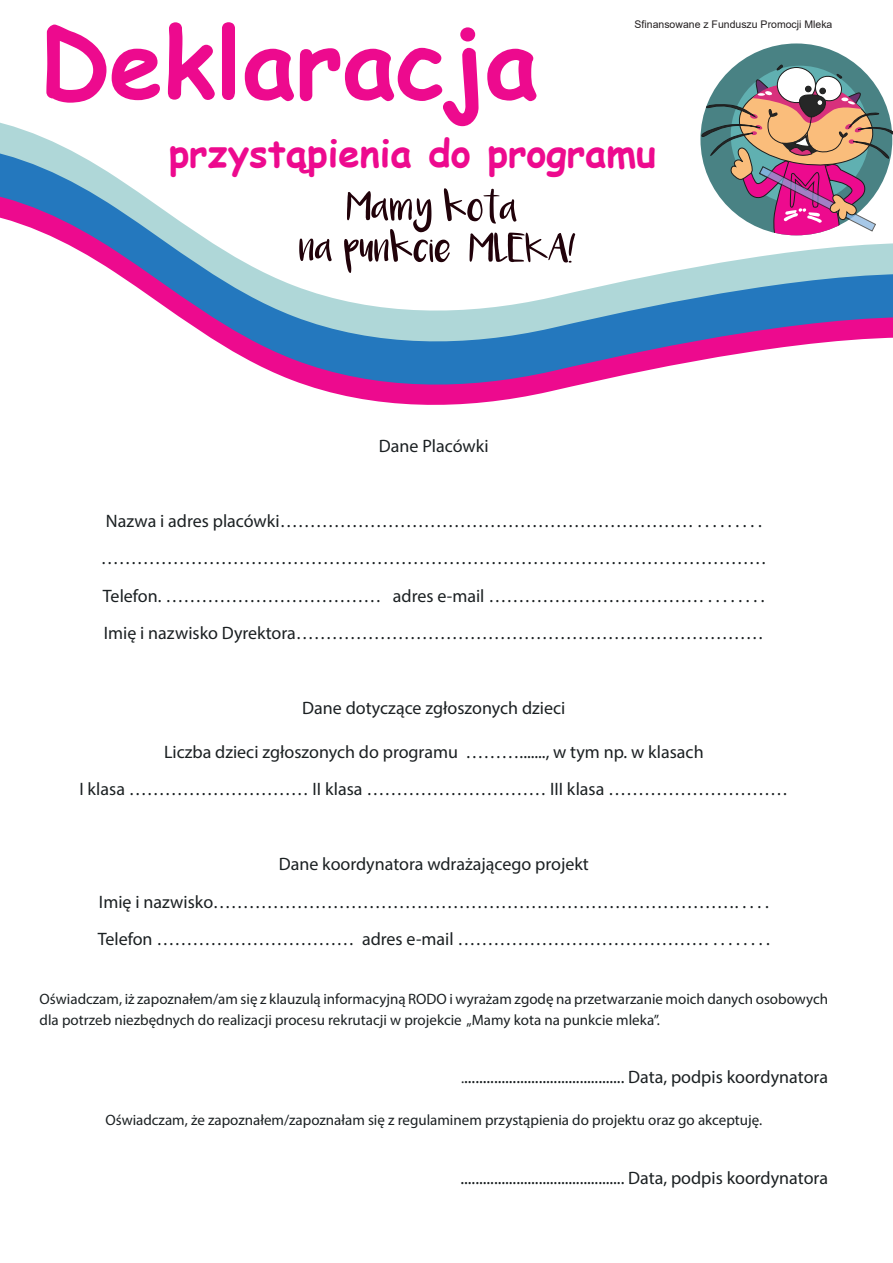
<style>
.page{position:relative;width:893px;height:1263px;background:#fff}
.page>*{position:absolute;margin:0;border:0;box-sizing:border-box;transform-origin:0 0}
.t1{font:700 96.6px "Comic Sans MS";color:#ed0a8e}
.t2{font:700 38.25px "Comic Sans MS";color:#ed0a8e}
.t3{font:18px/37.5px "Myriad Pro";color:#1b2022;text-align:center}
.t4{font:15px/21px "Myriad Pro";color:#1b2022}
.t5{font:10.5px "Arial";color:#231f20}
.s1{font-size:15px}
</style>
<div class="page">
<svg style="left:0;top:146px;width:494px;height:44px"></svg>
<svg style="left:0;top:210px;width:893px;height:195px"></svg>
<div style="left:700px;top:43px;width:192px;height:192px;background:#498284;border-radius:50%"></div>
<svg style="left:701px;top:64px;width:192px;height:171px"></svg>
<p class="t5" style="left:635px;top:17px;width:199px">Sfinansowane z Funduszu Promocji Mleka</p>
<h1 class="t1" style="left:40px;top:-8px;width:500px">Deklaracja</h1>
<h2 class="t2" style="left:169px;top:125px;width:489px">przystąpienia do programu</h2>
<p class="t3" style="left:379px;top:427px;width:111px">Dane Placówki</p>
<p class="t3" style="left:101px;top:502px;width:667px;text-align:left">Nazwa i adres placówki…………………………………………………………… . . . . . . . . . ………………………………………………………………………………………………… Telefon. ……………………………… adres e-mail ……………………………… . . . . . . . .<br>Imię i nazwisko Dyrektora……………………………………………………………………</p>
<p class="t3" style="left:302px;top:689px;width:265px">Dane dotyczące zgłoszonych dzieci</p>
<p class="t3" style="left:79px;top:733px;width:710px">Liczba dzieci zgłoszonych do programu ………......., w tym np. w klasach<br>I klasa ………………………… II klasa ………………………… III klasa …………………………</p>
<p class="t3" style="left:98px;top:845px;width:674px">Dane koordynatora wdrażającego projekt<br>Imię i nazwisko……………………………………………………………………………. . . . .<br>Telefon …………………………… adres e-mail …………………………………… . . . . . . . .</p>
<p class="t4" style="left:40px;top:988px;width:790px">Oświadczam, iż zapoznałem/am się z klauzulą informacyjną RODO i wyrażam zgodę na przetwarzanie moich danych osobowych dla potrzeb niezbędnych do realizacji procesu rekrutacji w projekcie „Mamy kota na punkcie mleka”.</p>
<p class="t3" style="left:461px;top:1058px;width:368px"><span class="s1">.</span>........................................... Data, podpis koordynatora</p>
<p class="t4" style="left:105px;top:1110px;width:658px">Oświadczam, że zapoznałem/zapoznałam się z regulaminem przystąpienia do projektu oraz go akceptuję.</p>
<p class="t3" style="left:460px;top:1159px;width:369px">............................................ Data, podpis koordynatora</p>
</div>
